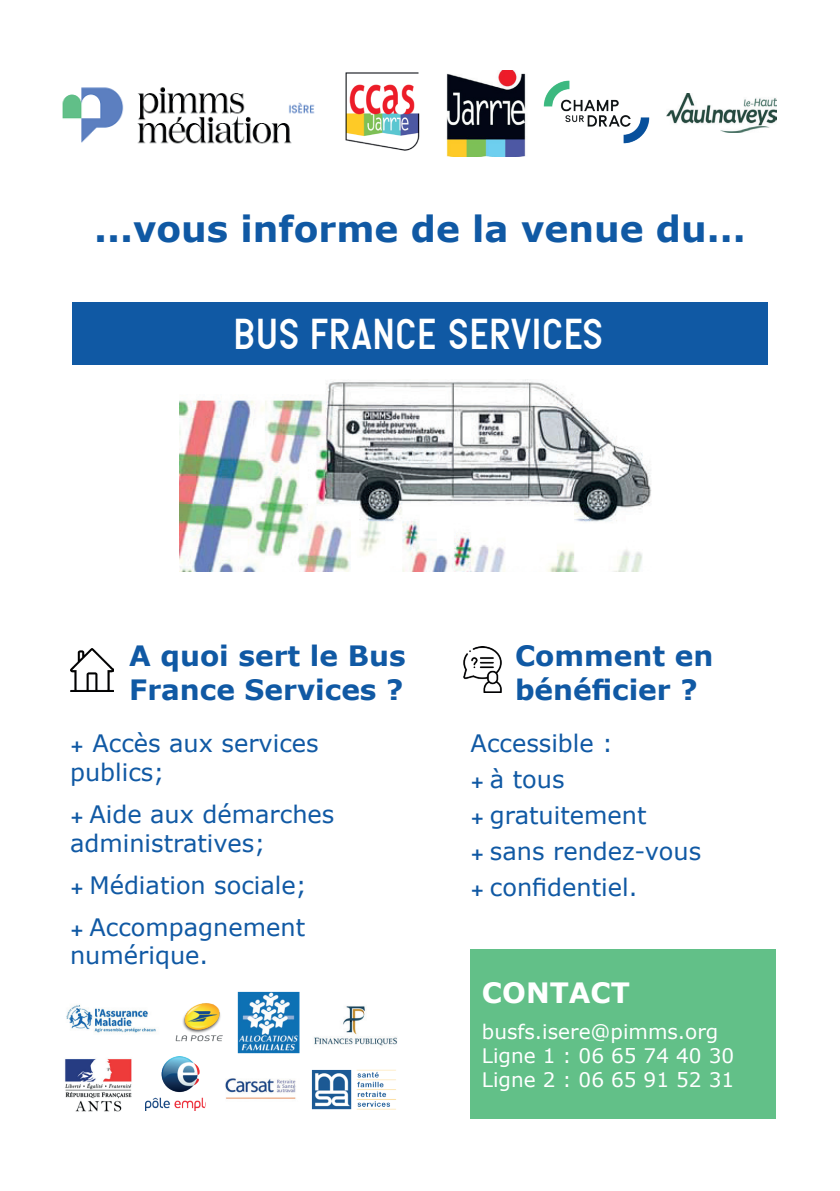
<style>
.page{position:relative;width:840px;height:1191px;background:#fff}
.page>*{position:absolute;margin:0;border:0;box-sizing:border-box;transform-origin:0 0}
.t1{font:44px "Monster Twenty";letter-spacing:.06em;color:#fff}
.t2{font:700 36px "Verdana";color:#1059a4}
.t3{font:700 28px/33.6px "Verdana";color:#1059a4}
.t4{font:700 28px "Verdana";color:#fff}
.t5{font:24px/36px "Verdana";color:#1059a4}
.t6{font:20px/24px "Verdana";color:#fff}
.s1{font-weight:700;font-size:16px}
</style>
<div class="page">
<img style="left:179px;top:379px;width:473px;height:193px">
<img style="left:62px;top:87px;width:253px;height:57px">
<img style="left:70px;top:648px;width:43px;height:43px">
<img style="left:463px;top:646px;width:39px;height:46px">
<div style="left:470px;top:950px;width:305px;height:169px;background:#62c088"></div>
<img style="left:666px;top:94px;width:110px;height:39px">
<img style="left:66px;top:1005px;width:90px;height:28px">
<img style="left:175px;top:1003px;width:48px;height:39px">
<img style="left:237px;top:992px;width:62px;height:61px">
<img style="left:314px;top:1006px;width:83px;height:40px">
<img style="left:65px;top:1059px;width:67px;height:53px">
<img style="left:146px;top:1056px;width:60px;height:54px">
<img style="left:225px;top:1078px;width:89px;height:32px">
<img style="left:311px;top:1069px;width:85px;height:40px">
<div style="left:72px;top:303px;width:695px;height:62px;background:#1059a4"></div>
<img style="left:345px;top:72px;width:75px;height:79px">
<img style="left:543px;top:80px;width:106px;height:64px">
<img style="left:446px;top:70px;width:80px;height:86px">
<h2 class="t2" style="left:94px;top:203px;width:653px">...vous informe de la venue du...</h2>
<h1 class="t1" style="left:236px;top:317px;width:369px">BUS FRANCE SERVICES</h1>
<p class="t3" style="left:129px;top:638px;width:278px">A quoi sert le Bus<br>France Services ?</p>
<p class="t3" style="left:514px;top:638px;width:200px">Comment en bénéficier ?</p>
<p class="t5" style="left:70px;top:728px;width:250px;line-height:28.8px"><span class="s1">+</span> Accès aux services publics;</p>
<p class="t5" style="left:70px;top:799px;width:266px;line-height:28.8px"><span class="s1">+</span> Aide aux démarches administratives;</p>
<p class="t5" style="left:70px;top:863px;width:238px;line-height:42px"><span class="s1">+</span> Médiation sociale; <span class="s1">+</span> Accompagnement</p>
<p class="t5" style="left:70px;top:937px;width:140px">numérique.</p>
<p class="t5" style="left:470px;top:725px;width:232px">Accessible :<br><span class="s1">+</span> à tous<br><span class="s1">+</span> gratuitement<br><span class="s1">+</span> sans rendez-vous <span class="s1">+</span> confidentiel.</p>
<p class="t4" style="left:481px;top:973px;width:149px">CONTACT</p>
<p class="t6" style="left:481px;top:1019px;width:253px">busfs.isere@pimms.org<br>Ligne 1 : 06 65 74 40 30<br>Ligne 2 : 06 65 91 52 31</p>
</div>
